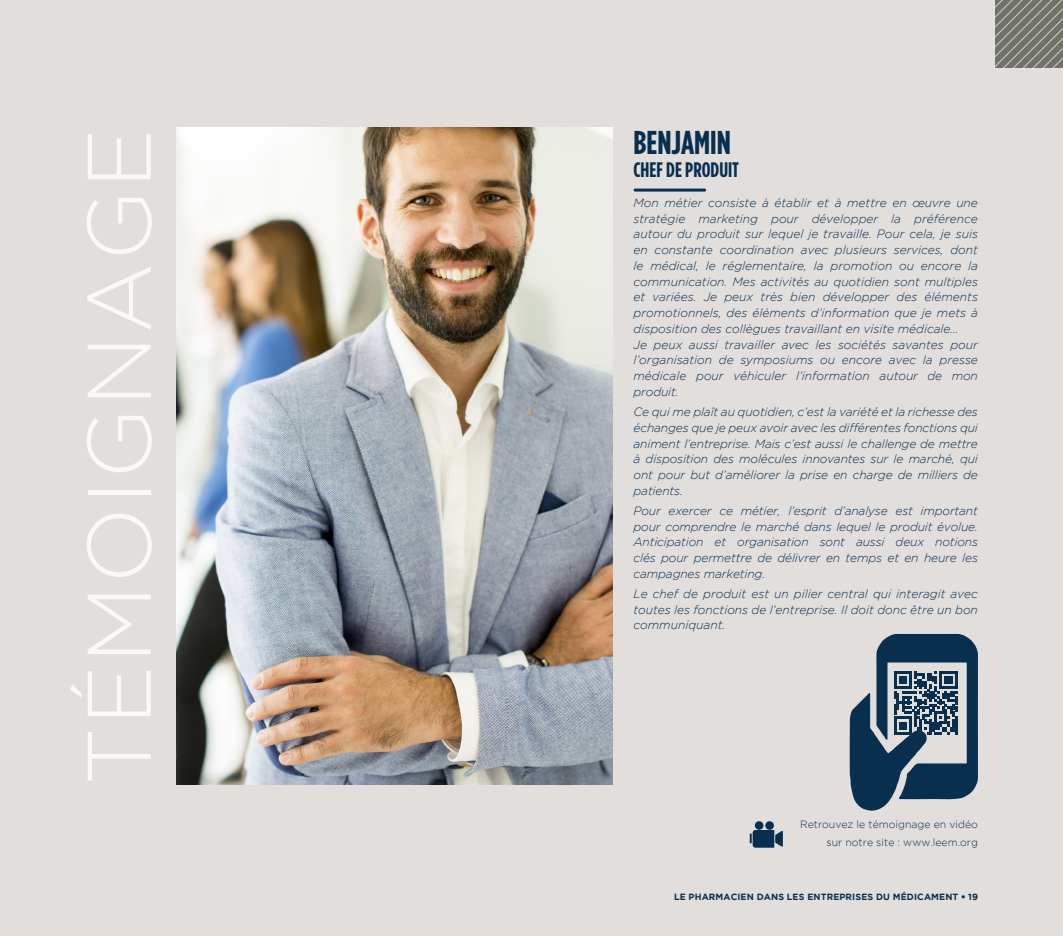
<style>
.page{position:relative;width:1063px;height:936px;background:#fff}
.page>*{position:absolute;margin:0;border:0;box-sizing:border-box;transform-origin:0 0}
.t1{font:300 90px "Gotham";letter-spacing:.02em;color:#fff}
.réécis{font:700 33px "Gotham Condensed";color:#092f4f}
.réécis-2{font:700 21px "Gotham Condensed";color:#092f4f}
.réécis-3{font:italic 300 12px/15.8px "Gotham";color:#092f4f;text-align:justify}
.lien_vidéo{font:300 10.5px/18px "Gotham";color:#092f4f;text-align:right}
.t2{font:700 9px "Gotham";letter-spacing:.015em;color:#092f4f}
.s1{font-family:"Helvetica Neue LT";font-weight:300}
</style>
<div class="page">
<div style="left:0;top:0;width:1063px;height:935px;background:#e2dedc"></div>
<svg style="left:850px;top:634px;width:128px;height:176px"></svg>
<img style="left:176px;top:128px;width:436px;height:656px">
<hr style="left:635px;top:188px;width:70px;height:3px;background:#092f4f">
<svg style="left:750px;top:821px;width:33px;height:26px"></svg>
<svg style="left:995px;top:0;width:68px;height:68px;background:#7c7f74"></svg>
<h1 class="t1" style="left:70px;top:785px;width:658px;rotate:-90deg">TÉMOIGNAGE</h1>
<p class="réécis" style="left:634px;top:123px;width:99px">BENJAMIN</p>
<p class="réécis-2" style="left:634px;top:157px;width:107px">CHEF DE PRODUIT</p>
<p class="réécis-3" style="left:634px;top:195px;width:346px">Mon métier consiste à établir et à mettre en œuvre une stratégie marketing pour développer la préférence autour du produit sur lequel je travaille. Pour cela, je suis en constante coordination avec plusieurs services, dont le médical, le réglementaire, la promotion ou encore la communication. Mes activités au quotidien sont multiples et variées. Je peux très bien développer des éléments promotionnels, des éléments d’information que je mets à disposition des collègues travaillant en visite médicale…</p>
<p class="réécis-3" style="left:634px;top:336px;width:346px">Je peux aussi travailler avec les sociétés savantes pour l’organisation de symposiums ou encore avec la presse médicale pour véhiculer l’information autour de mon produit.</p>
<p class="réécis-3" style="left:634px;top:404px;width:346px">Ce qui me plaît au quotidien, c’est la variété et la richesse des échanges que je peux avoir avec les différentes fonctions qui animent l’entreprise. Mais c’est aussi le challenge de mettre à disposition des molécules innovantes sur le marché, qui ont pour but d’améliorer la prise en charge de milliers de patients.</p>
<p class="réécis-3" style="left:634px;top:502px;width:346px">Pour exercer ce métier, l’esprit d’analyse est important pour comprendre le marché dans lequel le produit évolue.<br>Anticipation et organisation sont aussi deux notions clés pour permettre de délivrer en temps et en heure les campagnes marketing.</p>
<p class="réécis-3" style="left:634px;top:585px;width:346px">Le chef de produit est un pilier central qui interagit avec toutes les fonctions de l’entreprise. Il doit donc être un bon communiquant.</p>
<p class="lien_vidéo" style="left:800px;top:815px;width:179px">Retrouvez le témoignage en vidéo sur notre site : www.leem.org</p>
<p class="t2" style="left:674px;top:891px;width:305px">LE PHARMACIEN DANS LES ENTREPRISES DU MÉDICAMENT <span class="s1">•</span> 19</p>
</div>
